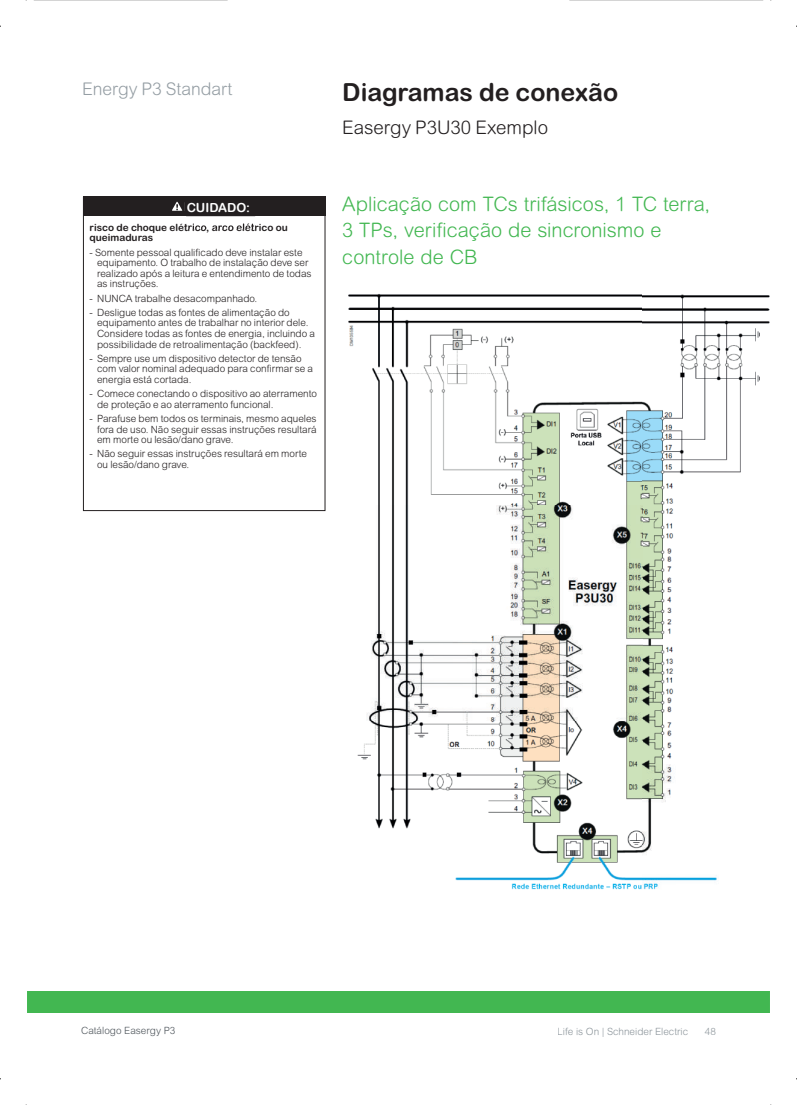
<style>
.page{position:relative;width:797px;height:1105px;background:#fff}
.page>*{position:absolute;margin:0;border:0;box-sizing:border-box;transform-origin:0 0}
.t1{font:700 25px "Arial Rounded MT Pro";color:#231f20}
.t2{font:300 20px/26.2px "Arial Rounded MT Std";color:#42b751}
.t3{font:300 18.75px "Arial Rounded MT Pro";color:#231f20}
.t4{font:300 17.5px "Arial Rounded MT Pro";color:#959ea4}
.t5{font:12.5px "Arial Rounded MT Bold";color:#fff}
.t6{font:700 12px "Arial";color:#fff}
.t7{font:300 10px/10.6px "Arial Rounded MT Std";color:#231f20}
.t8{font:700 10px/10.6px "Arial Rounded MT Std";color:#231f20}
.t9{font:300 10px "Arial Rounded MT Pro";color:#8c959b}
.t10{font:300 10px "Arial Rounded MT Pro";color:#4d545a}
</style>
<div class="page">
<div style="left:26px;top:991px;width:744px;height:21px;background:#42b751"></div>
<img style="left:348px;top:294px;width:421px;height:596px">
<div style="left:83px;top:197px;width:242px;height:19px;background:#231f20"></div>
<svg style="left:172px;top:202px;width:10px;height:9px"></svg>
<div style="left:83px;top:197px;width:242px;height:314px;border:1px solid #231f20"></div>
<img style="left:186px;top:223px;width:69px;height:5px">
<h3 class="t4" style="left:82px;top:79px;width:152px">Energy P3 Standart</h3>
<h1 class="t1" style="left:342px;top:77px;width:277px">Diagramas de conexão</h1>
<h3 class="t3" style="left:342px;top:116px;width:207px">Easergy P3U30 Exemplo</h3>
<p class="t6" style="left:184px;top:199px;width:54px">DANGER</p>
<p class="t5" style="left:187px;top:200px;width:65px">CUIDADO:</p>
<p class="t8" style="left:90px;top:222px;width:200px">risco de choque elétrico, arco elétrico ou queimaduras</p>
<p class="t7" style="left:97px;top:247px;width:216px;text-indent:-8px">- Somente pessoal qualificado deve instalar este equipamento. O trabalho de instalação deve ser realizado após a leitura e entendimento de todas as instruções.</p>
<p class="t7" style="left:90px;top:293px;width:169px">- NUNCA trabalhe desacompanhado.</p>
<p class="t7" style="left:97px;top:307px;width:219px;text-indent:-8px">- Desligue todas as fontes de alimentação do equipamento antes de trabalhar no interior dele.<br>Considere todas as fontes de energia, incluindo a possibilidade de retroalimentação (backfeed).</p>
<p class="t7" style="left:97px;top:353px;width:217px;text-indent:-8px">- Sempre use um dispositivo detector de tensão com valor nominal adequado para confirmar se a energia está cortada.</p>
<p class="t7" style="left:97px;top:388px;width:221px;text-indent:-8px">- Comece conectando o dispositivo ao aterramento de proteção e ao aterramento funcional.</p>
<p class="t7" style="left:97px;top:413px;width:221px;text-align:justify;text-indent:-8px">- Parafuse bem todos os terminais, mesmo aqueles fora de uso. Não seguir essas instruções resultará em morte ou lesão/dano grave.</p>
<p class="t7" style="left:97px;top:448px;width:211px;text-indent:-8px">- Não seguir essas instruções resultará em morte ou lesão/dano grave.</p>
<h2 class="t2" style="left:342px;top:191px;width:369px">Aplicação com TCs trifásicos, 1 TC terra,<br>3 TPs, verificação de sincronismo e controle de CB</h2>
<p class="t10" style="left:81px;top:1024px;width:96px">Catálogo Easergy P3</p>
<p class="t9" style="left:557px;top:1025px;width:132px">Life is On | Schneider Electric</p>
<p class="t9" style="left:704px;top:1025px;width:13px">48</p>
</div>
